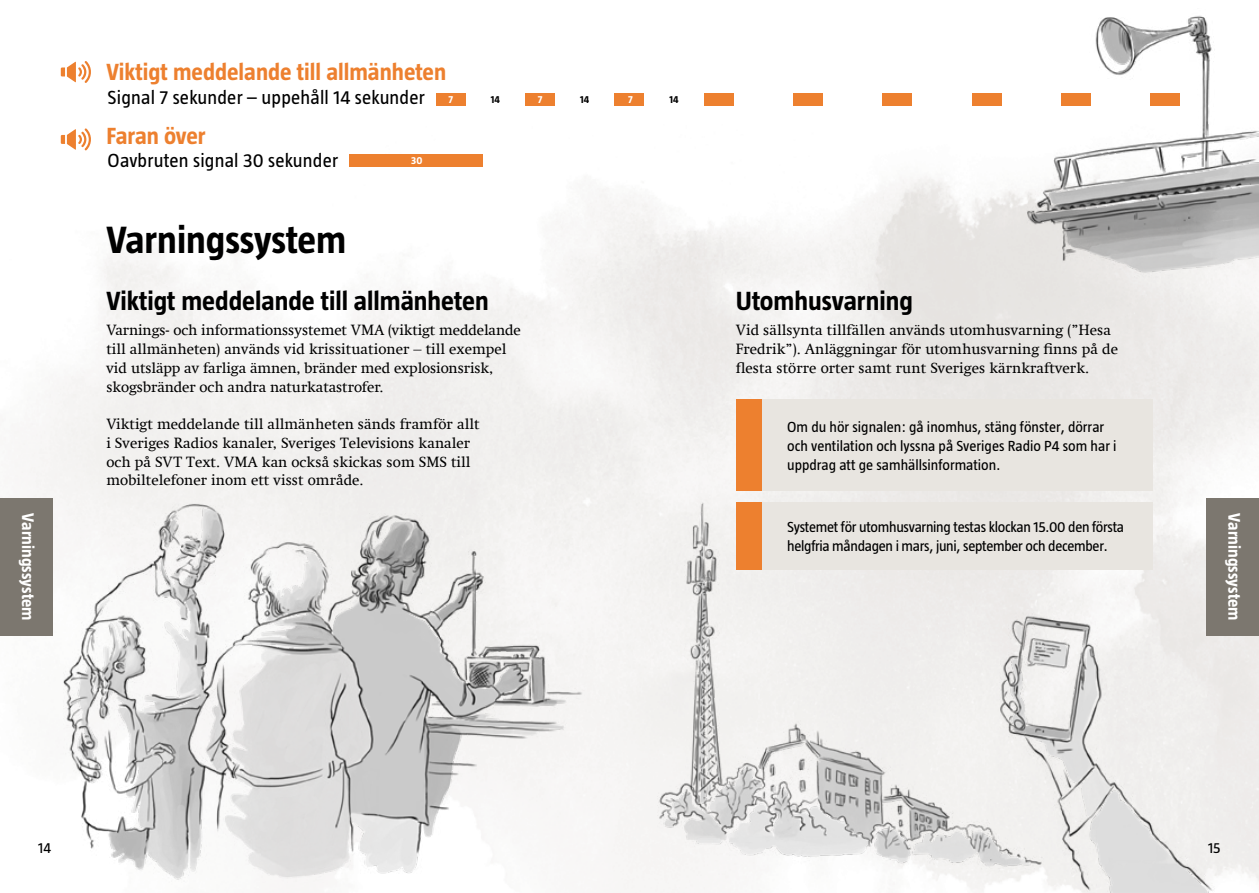
<style>
.page{position:relative;width:1259px;height:893px;background:#fff}
.page>*{position:absolute;margin:0;border:0;box-sizing:border-box;transform-origin:0 0}
.t1{font:700 39px "Taz";color:#000}
.t2{font:700 27px "Taz";color:#000}
.H3-2{font:700 24px "Taz";color:#ed802f}
.Ingress{font:19.5px "Taz";letter-spacing:.01em;color:#000}
.t3{font:700 17.25px "Taz";color:#fff}
.t4{font:15px/18.8px "Swift Com";color:#000}
.Ruta_1{font:15px/18.8px "Taz";color:#000}
.Ruta_1-2{font:15px/18.8px "Taz";letter-spacing:-.02em;color:#000}
.t5{font:700 10.5px "Taz";color:#000}
.t6{font:700 10.5px "Taz";color:#fff}
</style>
<div class="page">
<img style="left:0;top:15px;width:1259px;height:878px">
<h3 class="H3-2" style="left:106px;top:58px;width:341px">Viktigt meddelande till allmänheten</h3>
<p class="Ingress" style="left:108px;top:86px;width:319px">Signal 7 sekunder – uppehåll 14 sekunder</p>
<h3 class="H3-2" style="left:106px;top:123px;width:101px">Faran över</h3>
<p class="Ingress" style="left:108px;top:149px;width:232px">Oavbruten signal 30 sekunder</p>
<p class="t6" style="left:448px;top:93px;width:6px">7</p>
<p class="t5" style="left:491px;top:93px;width:11px">14</p>
<p class="t6" style="left:538px;top:93px;width:6px">7</p>
<p class="t5" style="left:580px;top:93px;width:11px">14</p>
<p class="t6" style="left:628px;top:93px;width:6px">7</p>
<p class="t5" style="left:669px;top:93px;width:11px">14</p>
<p class="t6" style="left:411px;top:155px;width:13px">30</p>
<h1 class="t1" style="left:106px;top:217px;width:241px">Varningssystem</h1>
<h2 class="t2" style="left:106px;top:285px;width:384px">Viktigt meddelande till allmänheten</h2>
<p class="t4" style="left:106px;top:321px;width:416px">Varnings- och informationssystemet VMA (viktigt meddelande till allmänheten) används vid krissituationer – till exempel vid utsläpp av farliga ämnen, bränder med explosionsrisk, skogsbränder och andra naturkatastrofer.</p>
<p class="t4" style="left:106px;top:415px;width:375px">Viktigt meddelande till allmänheten sänds framför allt i Sveriges Radios kanaler, Sveriges Televisions kanaler och på SVT Text. VMA kan också skickas som SMS till mobiltelefoner inom ett visst område.</p>
<h2 class="t2" style="left:736px;top:285px;width:179px">Utomhusvarning</h2>
<p class="t4" style="left:736px;top:321px;width:384px">Vid sällsynta tillfällen används utomhusvarning (”Hesa<br>Fredrik”). Anläggningar för utomhusvarning finns på de flesta större orter samt runt Sveriges kärnkraftverk.</p>
<p class="Ruta_1" style="left:787px;top:418px;width:331px">Om du hör signalen: gå inomhus, stäng fönster, dörrar och ventilation och lyssna på Sveriges Radio P4 som har i uppdrag att ge samhällsinformation.</p>
<p class="t3" style="left:38px;top:513px;width:109px;rotate:90deg">Varningssystem</p>
<p class="t3" style="left:1244px;top:513px;width:109px;rotate:90deg">Varningssystem</p>
<p class="Ruta_1-2" style="left:787px;top:517px;width:338px">Systemet för utomhusvarning testas klockan 15.00 den första helgfria måndagen i mars, juni, september och december.</p>
<p class="Ruta_1" style="left:38px;top:838px;width:14px">14</p>
<p class="Ruta_1" style="left:1208px;top:838px;width:14px">15</p>
</div>
